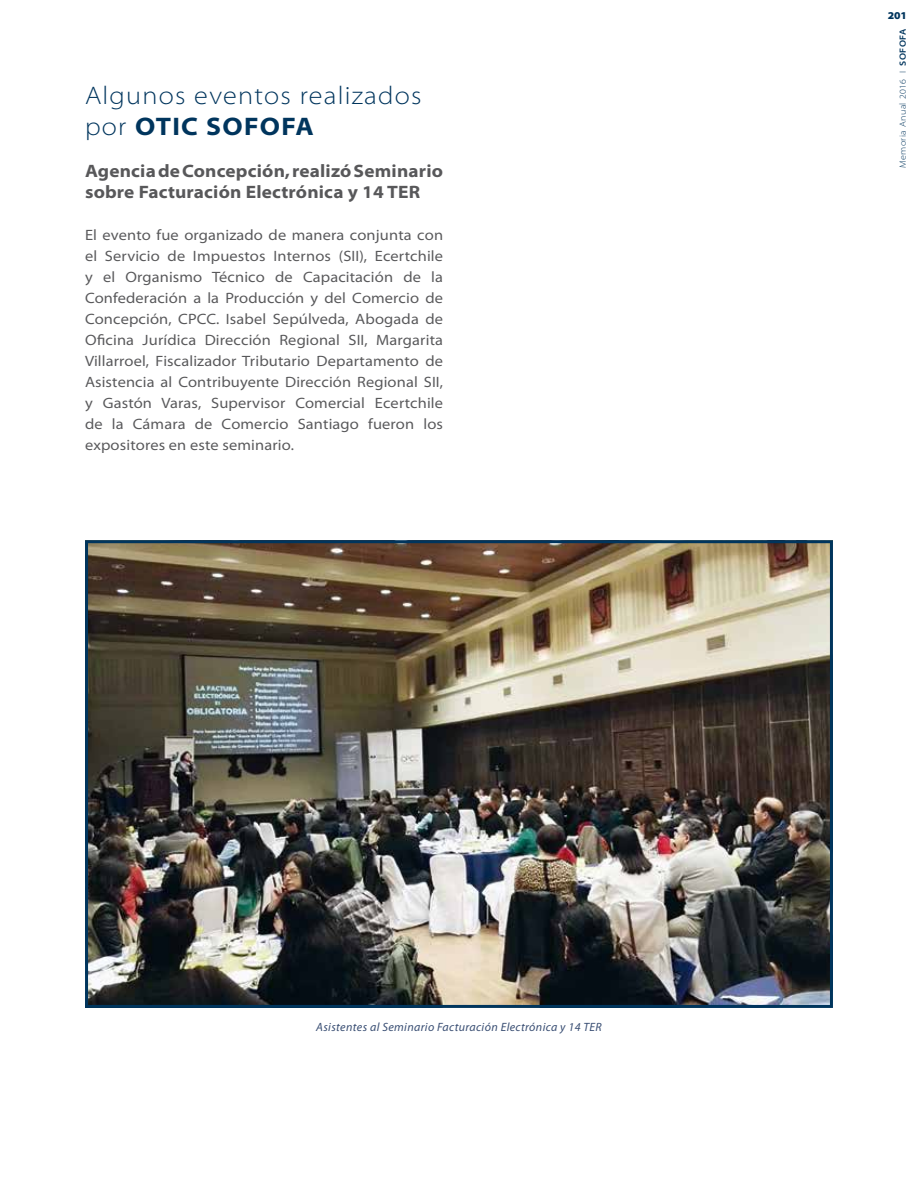
<style>
.page{position:relative;width:918px;height:1188px;background:#fff}
.page>*{position:absolute;margin:0;border:0;box-sizing:border-box;transform-origin:0 0}
.t1{font:300 semi-expanded 25.5px/30.6px "Myriad Pro";letter-spacing:.05em;color:#00355d}
.t2{font:700 semi-expanded 18px/21px "Myriad Pro";letter-spacing:.01em;color:#58585a}
.t3{font:semi-expanded 15px/21px "Myriad Pro";letter-spacing:.01em;color:#58585a;text-align:justify}
.t4{font:italic 12px "Myriad Pro";letter-spacing:.03em;color:#394e73}
.t5{font:900 semi-expanded 10.5px "Myriad Pro";color:#00355d}
.t6{font:300 semi-expanded 9px "Myriad Pro";letter-spacing:.05em;color:#00355d}
.s1{font-weight:700}
.s2{font-weight:600}
</style>
<div class="page">
<img style="left:89px;top:544px;width:740px;height:460px">
<div style="left:85px;top:540px;width:748px;height:468px;border:3px solid #00355d"></div>
<h1 class="t1" style="left:85px;top:81px;width:338px">Algunos eventos realizados por <span class="s1">OTIC SOFOFA</span></h1>
<p class="t2" style="left:85px;top:160px;width:360px">Agencia de Concepción, realizó Seminario sobre Facturación Electrónica y 14 TER</p>
<p class="t3" style="left:85px;top:224px;width:360px">El evento fue organizado de manera conjunta con el Servicio de Impuestos Internos (SII), Ecertchile y el Organismo Técnico de Capacitación de la Confederación a la Producción y del Comercio de Concepción, CPCC. Isabel Sepúlveda, Abogada de Oficina Jurídica Dirección Regional SII, Margarita Villarroel, Fiscalizador Tributario Departamento de Asistencia al Contribuyente Dirección Regional SII, y Gastón Varas, Supervisor Comercial Ecertchile de la Cámara de Comercio Santiago fueron los expositores en este seminario.</p>
<p class="t4" style="left:316px;top:1020px;width:287px">Asistentes al Seminario Facturación Electrónica y 14 TER</p>
<p class="t5" style="left:888px;top:10px;width:21px">201</p>
<p class="t6" style="left:898px;top:168px;width:141px;rotate:-90deg">Memoria Anual 2016 I <span class="s2">SOFOFA</span></p>
</div>
